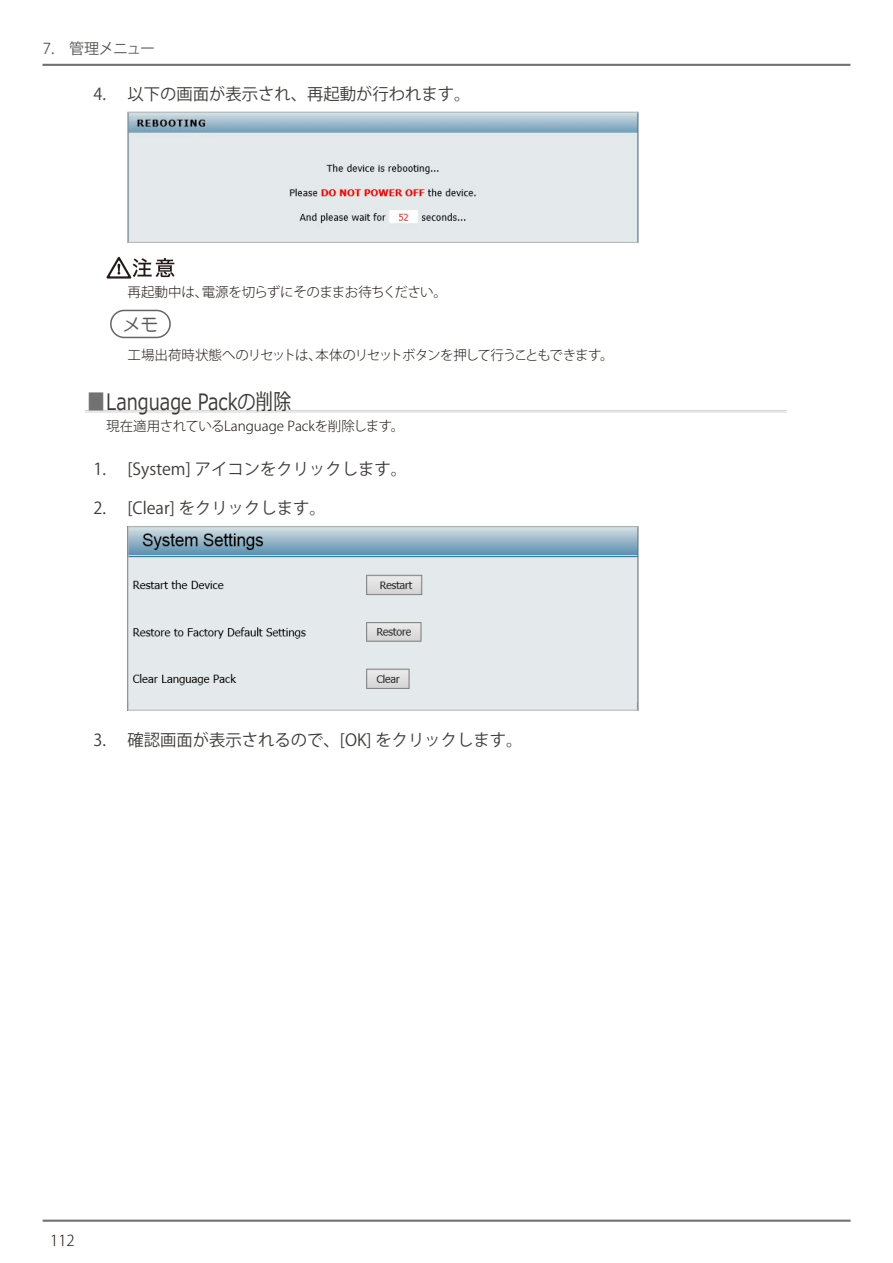
<style>
.page{position:relative;width:893px;height:1263px;background:#fff}
.page>*{position:absolute;margin:0;border:0;box-sizing:border-box;transform-origin:0 0}
.t1{font:22.5px "Meiryo";color:#3f3b3a;scale:.8 1}
.t2{font:18px "HG Maru Gothic MPRO";color:#595857}
.t3{font:16.5px "Koz Go Pro";color:#3f3b3a}
.t4{font:15px "Koz Go Pro";letter-spacing:-.04em;color:#595857}
.t5{font:300 15px "Koz Go Pro";color:#231916}
.t6{font:300 13.5px "Koz Go Pro";letter-spacing:-.07em;color:#231916}
.t7{font:300 13.5px "Koz Go Pro";color:#231916}
.t8{font:300 13.5px "Koz Go Pro";letter-spacing:-.03em;color:#231916}
.s1{font-family:"Koz Go Pro";font-weight:500;color:#727272}
</style>
<div class="page">
<hr style="left:43px;top:1219px;width:808px;height:3px;background:#727272">
<hr style="left:43px;top:64px;width:807px;height:2px;background:#727272">
<hr style="left:85px;top:410px;width:702px;height:1px;background:#d5d5d6">
<hr style="left:85px;top:412px;width:702px;height:1px;background:#d5d5d6">
<img style="left:130px;top:114px;width:507px;height:127px">
<div style="left:128px;top:112px;width:511px;height:131px;border:1px solid #b5b5b6"></div>
<svg style="left:106px;top:256px;width:69px;height:23px"></svg>
<div style="left:110px;top:310px;width:61px;height:28px;border:2px solid #666565;border-radius:14px"></div>
<img style="left:130px;top:528px;width:507px;height:180px">
<div style="left:128px;top:526px;width:511px;height:184px;border:1px solid #b5b5b6"></div>
<p class="t4" style="left:43px;top:39px;width:114px">7.　管理メニュー</p>
<p class="t3" style="left:94px;top:83px;width:379px">4. 以下の画面が表示され、再起動が行われます。</p>
<p class="t8" style="left:128px;top:283px;width:321px">再起動中は、電源を切らずにそのままお待ちください。</p>
<p class="t2" style="left:122px;top:315px;width:37px">メモ</p>
<p class="t6" style="left:128px;top:346px;width:488px">工場出荷時状態へのリセットは、本体のリセットボタンを押して行うこともできます。</p>
<h1 class="t1" style="left:87px;top:386px;width:257px"><span class="s1">■</span>Language Packの削除</h1>
<p class="t7" style="left:106px;top:417px;width:300px">現在適用されているLanguage Packを削除します。</p>
<p class="t3" style="left:94px;top:458px;width:315px">1. [System] アイコンをクリックします。</p>
<p class="t3" style="left:94px;top:497px;width:234px">2. [Clear] をクリックします。</p>
<p class="t3" style="left:94px;top:730px;width:431px">3. 確認画面が表示されるので、[OK] をクリックします。</p>
<p class="t5" style="left:50px;top:1231px;width:26px">112</p>
</div>
